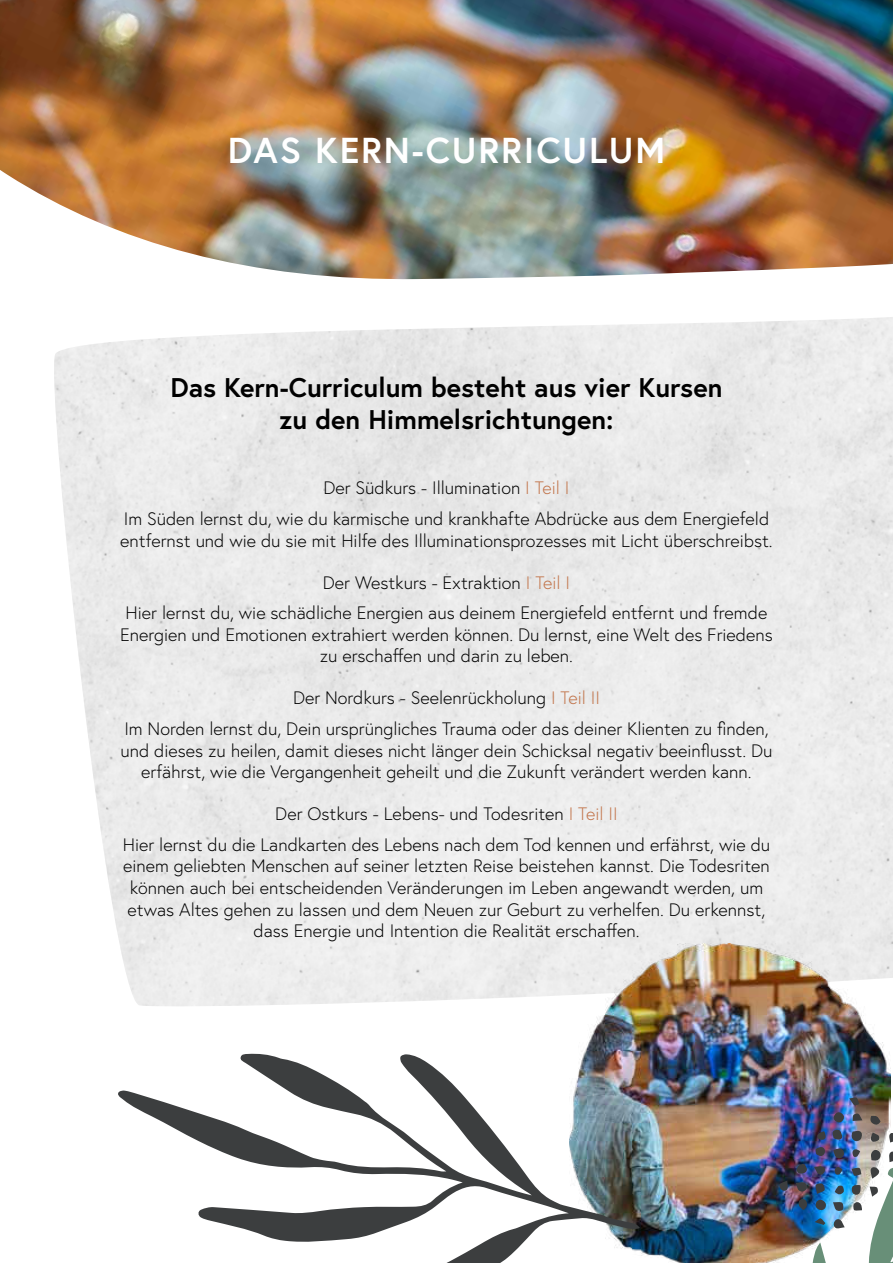
<style>
.page{position:relative;width:893px;height:1263px;background:#fff}
.page>*{position:absolute;margin:0;border:0;box-sizing:border-box;transform-origin:0 0}
.t1{font:700 36px "Europa";letter-spacing:.05em;color:#fff}
.t2{font:700 27px/32.4px "Europa";color:#000;text-align:center}
.t3{font:300 18px/21.6px "Europa";color:#000;text-align:center}
.s1{color:#c2744a}
</style>
<div class="page">
<img style="left:54px;top:317px;width:839px;height:689px">
<img style="left:0;top:0;width:893px;height:280px">
<img style="left:569px;top:944px;width:321px;height:319px">
<svg style="left:118px;top:1053px;width:522px;height:210px"></svg>
<img style="left:764px;top:1097px;width:129px;height:166px">
<h1 class="t1" style="left:228px;top:129px;width:439px">DAS KERN-CURRICULUM</h1>
<h2 class="t2" style="left:170px;top:371px;width:554px">Das Kern-Curriculum besteht aus vier Kursen zu den Himmelsrichtungen:</h2>
<p class="t3" style="left:124px;top:473px;width:647px;line-height:30.6px">Der Südkurs - Illumination <span class="s1">I Teil I<br></span>Im Süden lernst du, wie du karmische und krankhafte Abdrücke aus dem Energiefeld</p>
<p class="t3" style="left:120px;top:530px;width:654px">entfernst und wie du sie mit Hilfe des Illuminationsprozesses mit Licht überschreibst.</p>
<p class="t3" style="left:126px;top:567px;width:643px;line-height:30.6px">Der Westkurs - Extraktion <span class="s1">I Teil I<br></span>Hier lernst du, wie schädliche Energien aus deinem Energiefeld entfernt und fremde</p>
<p class="t3" style="left:120px;top:624px;width:654px">Energien und Emotionen extrahiert werden können. Du lernst, eine Welt des Friedens zu erschaffen und darin zu leben.</p>
<p class="t3" style="left:124px;top:683px;width:646px;line-height:30.6px">Der Nordkurs - Seelenrückholung <span class="s1">I Teil II<br></span>Im Norden lernst du, Dein ursprüngliches Trauma oder das deiner Klienten zu finden,</p>
<p class="t3" style="left:120px;top:740px;width:653px">und dieses zu heilen, damit dieses nicht länger dein Schicksal negativ beeinflusst. Du erfährst, wie die Vergangenheit geheilt und die Zukunft verändert werden kann.</p>
<p class="t3" style="left:123px;top:799px;width:649px;line-height:30.6px">Der Ostkurs - Lebens- und Todesriten <span class="s1">I Teil II<br></span>Hier lernst du die Landkarten des Lebens nach dem Tod kennen und erfährst, wie du</p>
<p class="t3" style="left:123px;top:856px;width:648px">einem geliebten Menschen auf seiner letzten Reise beistehen kannst. Die Todesriten können auch bei entscheidenden Veränderungen im Leben angewandt werden, um etwas Altes gehen zu lassen und dem Neuen zur Geburt zu verhelfen. Du erkennst, dass Energie und Intention die Realität erschaffen.</p>
</div>
